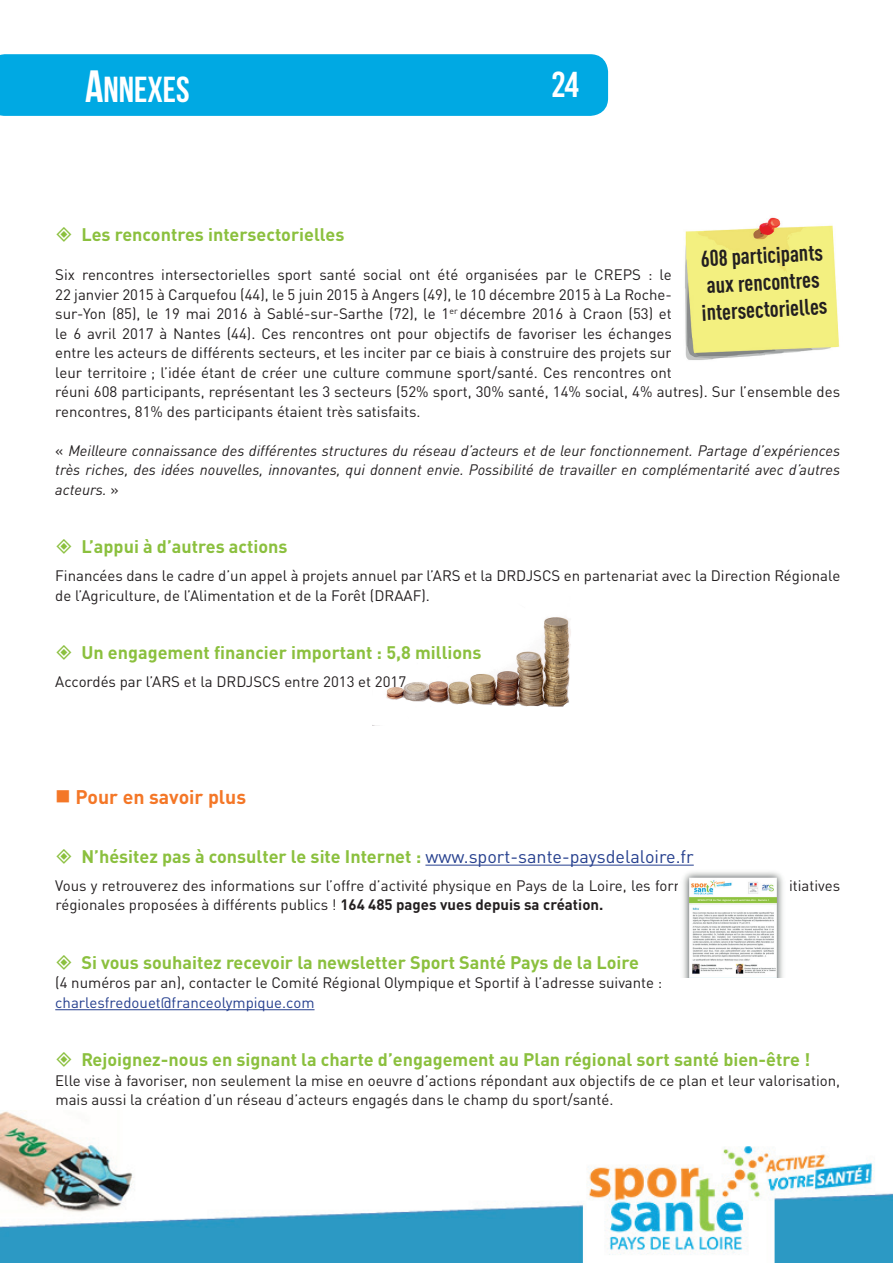
<style>
.page{position:relative;width:893px;height:1263px;background:#fff}
.page>*{position:absolute;margin:0;border:0;box-sizing:border-box;transform-origin:0 0}
.t1{font:700 36px "Bebas Neue";color:#fff}
.t2{font:36px "Bebas Kai";color:#fff}
.t3{font:700 condensed 22.5px/27px "DIN Pro";color:#231f20}
.t4{font:700 19.5px "DIN Pro";color:#f47727}
.t5{font:700 18px "DIN Pro";color:#8bc03e}
.t6{font:15px/19.5px "DIN Pro";color:#231f20}
.t7{font:italic 15px/19.5px "DIN Pro";color:#231f20;text-align:justify}
.t8{font:15px "DIN Pro";color:#253f8e}
.s1{font-size:45px}
.s2{font-style:normal}
.s3{font-weight:400;color:#253f8e}
.s4{font-weight:700}
</style>
<div class="page">
<img style="left:0;top:1111px;width:893px;height:152px">
<div style="left:0;top:54px;width:608px;height:62px;background:#00a9e3"></div>
<img style="left:372px;top:617px;width:199px;height:109px">
<hr style="left:425px;top:865px;width:269px;height:1px;background:#253f8e">
<hr style="left:55px;top:1009px;width:260px;height:1px;background:#253f8e">
<img style="left:685px;top:217px;width:155px;height:143px">
<img style="left:683px;top:872px;width:100px;height:106px">
<h1 class="t1" style="left:85px;top:70px;width:106px"><span class="s1">A</span>NNEXES</h1>
<h1 class="t2" style="left:552px;top:66px;width:29px">24</h1>
<p class="t5" style="left:81px;top:220px;width:265px">Les rencontres intersectorielles</p>
<p class="t6" style="left:55px;top:263px;width:786px">Six rencontres intersectorielles sport santé social ont été organisées par le CREPS : le<br>22 janvier 2015 à Carquefou (44), le 5 juin 2015 à Angers (49), le 10 décembre 2015 à La Roche-<br>sur-Yon (85), le 19 mai 2016 à Sablé-sur-Sarthe (72), le 1<sup>er</sup> décembre 2016 à Craon (53) et<br>le 6 avril 2017 à Nantes (44). Ces rencontres ont pour objectifs de favoriser les échanges<br>entre les acteurs de différents secteurs, et les inciter par ce biais à construire des projets sur<br>leur territoire ; l’idée étant de créer une culture commune sport/santé. Ces rencontres ont<br>réuni 608 participants, représentant les 3 secteurs (52% sport, 30% santé, 14% social, 4% autres). Sur l’ensemble des rencontres, 81% des participants étaient très satisfaits.</p>
<p class="t7" style="left:55px;top:439px;width:786px"><span class="s2">«</span> Meilleure connaissance des différentes structures du réseau d’acteurs et de leur fonctionnement. Partage d’expériences très riches, des idées nouvelles, innovantes, qui donnent envie. Possibilité de travailler en complémentarité avec d’autres acteurs. <span class="s2">»</span></p>
<h2 class="t3" style="left:698px;top:243px;width:127px;rotate:-3deg">608 participants aux rencontres intersectorielles</h2>
<p class="t5" style="left:81px;top:532px;width:208px">L’appui à d’autres actions</p>
<p class="t6" style="left:55px;top:564px;width:786px">Financées dans le cadre d’un appel à projets annuel par l’ARS et la DRDJSCS en partenariat avec la Direction Régionale de l’Agriculture, de l’Alimentation et de la Forêt (DRAAF).</p>
<p class="t5" style="left:81px;top:638px;width:402px">Un engagement financier important : 5,8 millions</p>
<p class="t6" style="left:55px;top:670px;width:352px">Accordés par l’ARS et la DRDJSCS entre 2013 et 2017</p>
<h3 class="t4" style="left:55px;top:781px;width:192px">■ Pour en savoir plus</h3>
<p class="t5" style="left:81px;top:841px;width:614px">N’hésitez pas à consulter le site Internet : <span class="s3">www.sport-sante-paysdelaloire.fr</span></p>
<p class="t6" style="left:55px;top:874px;width:786px">Vous y retrouverez des informations sur l’offre d’activité physique en Pays de la Loire, les formations et des initiatives régionales proposées à différents publics ! <span class="s4">164 485 pages vues depuis sa création.</span></p>
<p class="t5" style="left:81px;top:947px;width:559px">Si vous souhaitez recevoir la newsletter Sport Santé Pays de la Loire</p>
<p class="t6" style="left:55px;top:971px;width:608px">(4 numéros par an), contacter le Comité Régional Olympique et Sportif à l’adresse suivante :</p>
<p class="t8" style="left:55px;top:990px;width:261px">charlesfredouet@franceolympique.com</p>
<p class="t5" style="left:81px;top:1045px;width:730px">Rejoignez-nous en signant la charte d’engagement au Plan régional sort santé bien-être !</p>
<p class="t6" style="left:55px;top:1069px;width:786px">Elle vise à favoriser, non seulement la mise en oeuvre d’actions répondant aux objectifs de ce plan et leur valorisation, mais aussi la création d’un réseau d’acteurs engagés dans le champ du sport/santé.</p>
</div>
